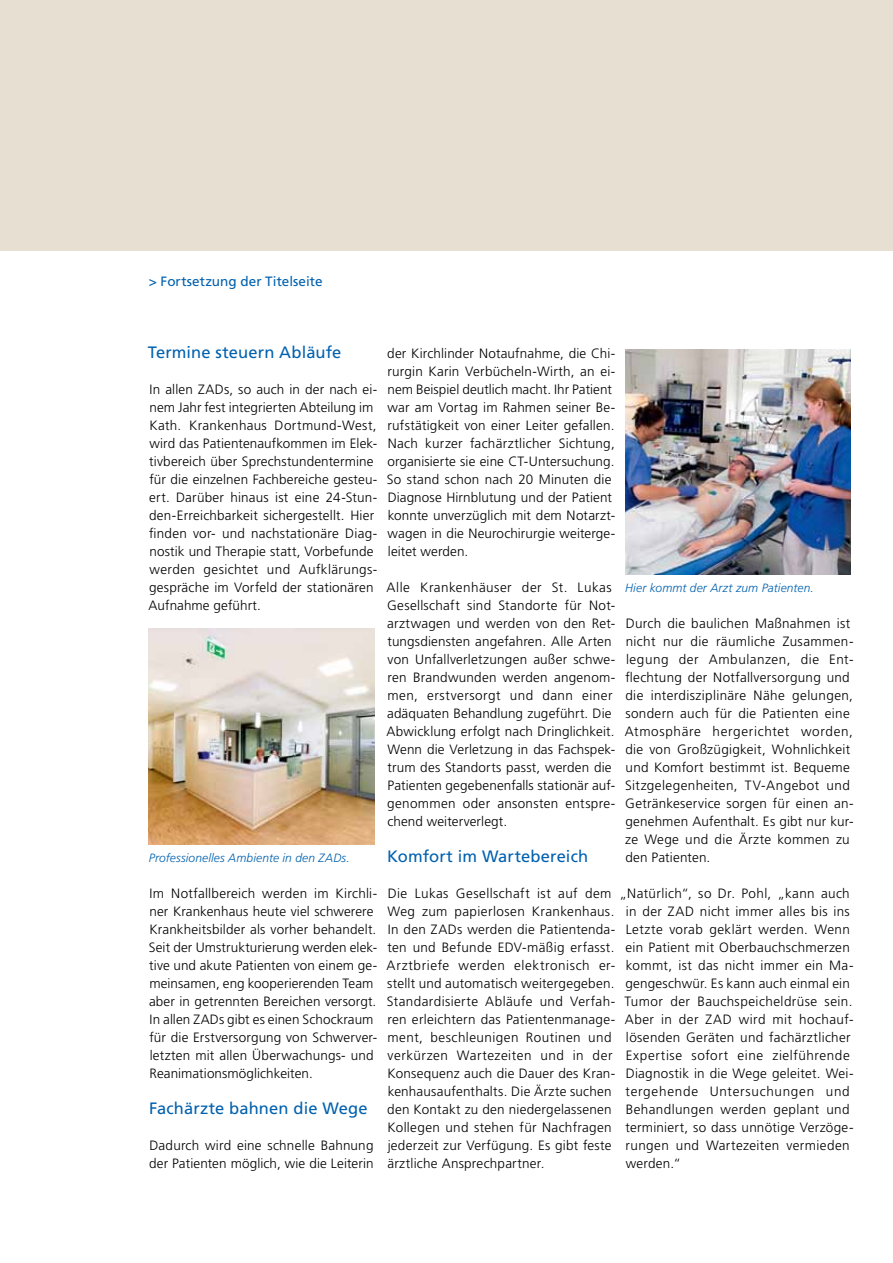
<style>
.page{position:relative;width:893px;height:1263px;background:#fff}
.page>*{position:absolute;margin:0;border:0;box-sizing:border-box;transform-origin:0 0}
.t1{font:16.5px "Frutiger LT Std";letter-spacing:.005em;color:#0061af}
.t2{font:300 13.5px/18px "Frutiger LT Std";letter-spacing:.015em;color:#000}
.t3{font:13.5px "Frutiger LT Std";letter-spacing:.005em;color:#0061af}
.t4{font:italic 300 12px "Frutiger LT Std";letter-spacing:.01em;color:#0061af}
</style>
<div class="page">
<div style="left:0;top:0;width:893px;height:250px;background:#e7dfd2"></div>
<img style="left:149px;top:628px;width:225px;height:216px">
<img style="left:625px;top:350px;width:225px;height:224px">
<p class="t3" style="left:149px;top:274px;width:175px">&gt; Fortsetzung der Titelseite</p>
<p class="t1" style="left:148px;top:343px;width:195px">Termine steuern Abläufe</p>
<p class="t2" style="left:149px;top:381px;width:230px">In allen ZADs, so auch in der nach ei&shy;nem Jahr fest integrierten Abteilung im Kath. Krankenhaus Dortmund-West, wird das Patientenaufkommen im Elek&shy;tivbereich über Sprechstundentermine für die einzelnen Fachbereiche gesteu&shy;ert. Darüber hinaus ist eine 24-Stun&shy;den-Erreichbarkeit sichergestellt. Hier finden vor- und nachstationäre Diag&shy;nostik und Therapie statt, Vorbefunde werden gesichtet und Aufklärungs&shy;gespräche im Vorfeld der stationären Aufnahme geführt.</p>
<p class="t4" style="left:149px;top:851px;width:202px">Professionelles Ambiente in den ZADs.</p>
<p class="t2" style="left:149px;top:885px;width:230px">Im Notfallbereich werden im Kirchli&shy;ner Krankenhaus heute viel schwerere Krankheitsbilder als vorher behandelt.<br>Seit der Umstrukturierung werden elek&shy;tive und akute Patienten von einem ge&shy;meinsamen, eng kooperierenden Team aber in getrennten Bereichen versorgt.<br>In allen ZADs gibt es einen Schockraum für die Erstversorgung von Schwerver&shy;letzten mit allen Überwachungs- und Reanimationsmöglichkeiten.</p>
<p class="t1" style="left:149px;top:1099px;width:220px">Fachärzte bahnen die Wege</p>
<p class="t2" style="left:149px;top:1137px;width:226px">Dadurch wird eine schnelle Bahnung der Patienten möglich, wie die Leiterin</p>
<p class="t2" style="left:387px;top:345px;width:230px">der Kirchlinder Notaufnahme, die Chi&shy;rurgin Karin Verbücheln-Wirth, an ei&shy;nem Beispiel deutlich macht. Ihr Patient war am Vortag im Rahmen seiner Be&shy;rufstätigkeit von einer Leiter gefallen.<br>Nach kurzer fachärztlicher Sichtung, organisierte sie eine CT-Untersuchung.<br>So stand schon nach 20 Minuten die Diagnose Hirnblutung und der Patient konnte unverzüglich mit dem Notarzt&shy;wagen in die Neurochirurgie weiterge&shy;leitet werden.</p>
<p class="t2" style="left:387px;top:579px;width:230px">Alle Krankenhäuser der St. Lukas Gesellschaft sind Standorte für Not&shy;arztwagen und werden von den Ret&shy;tungsdiensten angefahren. Alle Arten von Unfallverletzungen außer schwe&shy;ren Brandwunden werden angenom&shy;men, erstversorgt und dann einer adäquaten Behandlung zugeführt. Die Abwicklung erfolgt nach Dringlichkeit.<br>Wenn die Verletzung in das Fachspek&shy;trum des Standorts passt, werden die Patienten gegebenenfalls stationär auf&shy;genommen oder ansonsten entspre&shy;chend weiterverlegt.</p>
<p class="t1" style="left:387px;top:847px;width:202px">Komfort im Wartebereich</p>
<p class="t2" style="left:387px;top:885px;width:230px">Die Lukas Gesellschaft ist auf dem Weg zum papierlosen Krankenhaus.<br>In den ZADs werden die Patientenda&shy;ten und Befunde EDV-mäßig erfasst.<br>Arztbriefe werden elektronisch er&shy;stellt und automatisch weitergegeben.<br>Standardisierte Abläufe und Verfah&shy;ren erleichtern das Patientenmanage&shy;ment, beschleunigen Routinen und verkürzen Wartezeiten und in der Konsequenz auch die Dauer des Kran&shy;kenhausaufenthalts. Die Ärzte suchen den Kontakt zu den niedergelassenen Kollegen und stehen für Nachfragen jederzeit zur Verfügung. Es gibt feste ärztliche Ansprechpartner.</p>
<p class="t4" style="left:625px;top:581px;width:190px">Hier kommt der Arzt zum Patienten.</p>
<p class="t2" style="left:625px;top:615px;width:230px">Durch die baulichen Maßnahmen ist nicht nur die räumliche Zusammen&shy;legung der Ambulanzen, die Ent&shy;flechtung der Notfallversorgung und die interdisziplinäre Nähe gelungen, sondern auch für die Patienten eine Atmosphäre hergerichtet worden, die von Großzügigkeit, Wohnlichkeit und Komfort bestimmt ist. Bequeme Sitzgelegenheiten, TV-Angebot und Getränkeservice sorgen für einen an&shy;genehmen Aufenthalt. Es gibt nur kur&shy;ze Wege und die Ärzte kommen zu den Patienten.</p>
<p class="t2" style="left:625px;top:885px;width:230px;text-indent:-5px">„Natürlich“, so Dr. Pohl, „kann auch in der ZAD nicht immer alles bis ins Letzte vorab geklärt werden. Wenn ein Patient mit Oberbauchschmerzen kommt, ist das nicht immer ein Ma&shy;gengeschwür. Es kann auch einmal ein Tumor der Bauchspeicheldrüse sein.<br>Aber in der ZAD wird mit hochauf&shy;lösenden Geräten und fachärztlicher Expertise sofort eine zielführende Diagnostik in die Wege geleitet. Wei&shy;tergehende Untersuchungen und Behandlungen werden geplant und terminiert, so dass unnötige Verzöge&shy;rungen und Wartezeiten vermieden werden.“</p>
</div>
